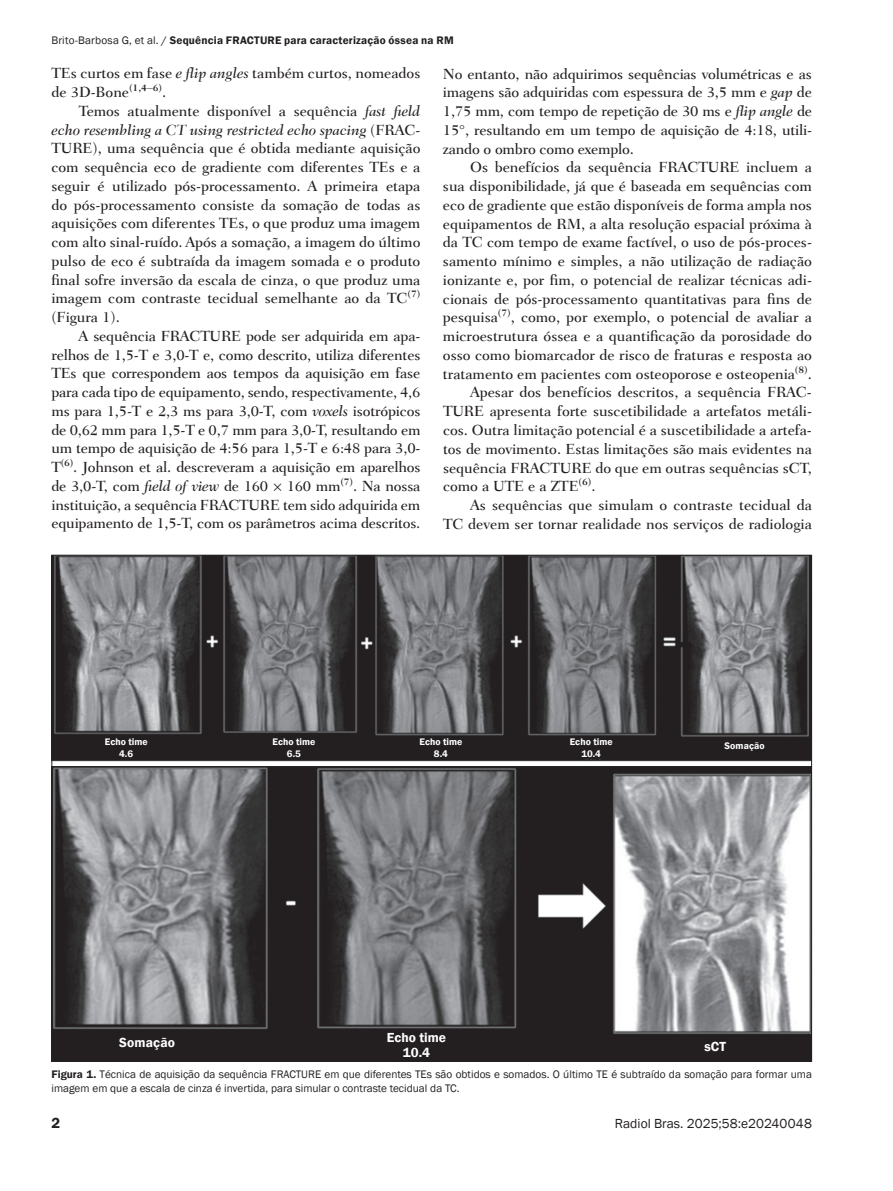
<style>
.page{position:relative;width:893px;height:1191px;background:#fff}
.page>*{position:absolute;margin:0;border:0;box-sizing:border-box;transform-origin:0 0}
.t1{font:500 15px/18.8px "Fairfield LT";letter-spacing:-.005em;color:#231f20;text-align:justify}
.t2{font:600 15px "Franklin Gothic";color:#231f20}
.t3{font:13.5px "Franklin Gothic";color:#231f20}
.t4{font:600 13.5px/15px "Franklin Gothic";color:#fff;text-align:center}
.t5{font:11.25px/13.5px "Franklin Gothic";color:#231f20}
.t6{font:600 11.25px "Franklin Gothic";letter-spacing:.015em;color:#231f20}
.t7{font:600 9.75px/11.7px "Franklin Gothic";color:#fff;text-align:center}
.s1{font-weight:400}
.s2{font-weight:500}
.s3{font-style:italic}
.s4{font-weight:600}
</style>
<div class="page">
<img style="left:53px;top:766px;width:757px;height:293px">
<img style="left:53px;top:557px;width:757px;height:205px">
<p class="t6" style="left:51px;top:33px;width:404px"><span class="s1">Brito-Barbosa G, et al.</span> <span class="s2">/</span> Sequência FRACTURE para caracterização óssea na RM</p>
<p class="t1" style="left:51px;top:64px;width:371px">TEs curtos em fase <span class="s3">e flip angles</span> também curtos, nomeados de 3D-Bone<sup>(1,4–6)</sup>.</p>
<p class="t1" style="left:51px;top:101px;width:371px;text-indent:27px">Temos atualmente disponível a sequência <span class="s3">fast field echo resembling a CT using restricted echo spacing</span> (FRAC-TURE), uma sequência que é obtida mediante aquisição com sequência eco de gradiente com diferentes TEs e a seguir é utilizado pós-processamento. A primeira etapa do pós-processamento consiste da somação de todas as aquisições com diferentes TEs, o que produz uma imagem com alto sinal-ruído. Após a somação, a imagem do último pulso de eco é subtraída da imagem somada e o produto final sofre inversão da escala de cinza, o que produz uma imagem com contraste tecidual semelhante ao da TC<sup>(7) </sup>(Figura 1).</p>
<p class="t1" style="left:51px;top:326px;width:371px;text-indent:27px">A sequência FRACTURE pode ser adquirida em apa&shy;relhos de 1,5-T e 3,0-T e, como descrito, utiliza diferentes TEs que correspondem aos tempos da aquisição em fase para cada tipo de equipamento, sendo, respectivamente, 4,6 ms para 1,5-T e 2,3 ms para 3,0-T, com <span class="s3">voxels</span> isotrópicos de 0,62 mm para 1,5-T e 0,7 mm para 3,0-T, resultando em um tempo de aquisição de 4:56 para 1,5-T e 6:48 para 3,0- T<sup>(6)</sup>. Johnson et al. descreveram a aquisição em aparelhos de 3,0-T, com <span class="s3">field of view</span> de 160 × 160 mm<sup>(7)</sup>. Na nossa instituição, a sequência FRACTURE tem sido adquirida em equipamento de 1,5-T, com os parâmetros acima descritos.</p>
<p class="t1" style="left:443px;top:64px;width:371px">No entanto, não adquirimos sequências volumétricas e as imagens são adquiridas com espessura de 3,5 mm e <span class="s3">gap</span> de 1,75 mm, com tempo de repetição de 30 ms e <span class="s3">flip angle</span> de 15°, resultando em um tempo de aquisição de 4:18, utili&shy;zando o ombro como exemplo.</p>
<p class="t1" style="left:470px;top:158px;width:343px">Os benefícios da sequência FRACTURE incluem a</p>
<p class="t1" style="left:443px;top:177px;width:370px">sua disponibilidade, já que é baseada em sequências com</p>
<p class="t1" style="left:443px;top:196px;width:370px">eco de gradiente que estão disponíveis de forma ampla nos</p>
<p class="t1" style="left:443px;top:214px;width:370px">equipamentos de RM, a alta resolução espacial próxima à</p>
<p class="t1" style="left:443px;top:233px;width:370px">da TC com tempo de exame factível, o uso de pós-proces-</p>
<p class="t1" style="left:443px;top:252px;width:370px">samento mínimo e simples, a não utilização de radiação</p>
<p class="t1" style="left:443px;top:271px;width:370px">ionizante e, por fim, o potencial de realizar técnicas adi-</p>
<p class="t1" style="left:443px;top:289px;width:370px">cionais de pós-processamento quantitativas para fins de</p>
<p class="t1" style="left:443px;top:308px;width:370px">pesquisa<sup>(7)</sup>, como, por exemplo, o potencial de avaliar a</p>
<p class="t1" style="left:443px;top:327px;width:370px">microestrutura óssea e a quantificação da porosidade do</p>
<p class="t1" style="left:443px;top:346px;width:370px">osso como biomarcador de risco de fraturas e resposta ao</p>
<p class="t1" style="left:443px;top:364px;width:370px">tratamento em pacientes com osteoporose e osteopenia<sup>(8)</sup>.</p>
<p class="t1" style="left:470px;top:383px;width:343px">Apesar dos benefícios descritos, a sequência FRAC-</p>
<p class="t1" style="left:443px;top:402px;width:370px">TURE apresenta forte suscetibilidade a artefatos metáli-</p>
<p class="t1" style="left:443px;top:421px;width:370px">cos. Outra limitação potencial é a suscetibilidade a artefa-</p>
<p class="t1" style="left:443px;top:439px;width:370px">tos de movimento. Estas limitações são mais evidentes na</p>
<p class="t1" style="left:443px;top:458px;width:370px">sequência FRACTURE do que em outras sequências sCT,</p>
<p class="t1" style="left:443px;top:477px;width:154px">como a UTE e a ZTE<sup>(6)</sup>.</p>
<p class="t1" style="left:470px;top:496px;width:343px">As sequências que simulam o contraste tecidual da</p>
<p class="t1" style="left:443px;top:514px;width:370px">TC devem ser tornar realidade nos serviços de radiologia</p>
<p class="t7" style="left:105px;top:736px;width:44px">Echo time<br>4.6</p>
<p class="t7" style="left:273px;top:736px;width:44px">Echo time<br>6.5</p>
<p class="t7" style="left:420px;top:736px;width:44px">Echo time<br>8.4</p>
<p class="t7" style="left:724px;top:739px;width:42px">Somação</p>
<p class="t7" style="left:570px;top:736px;width:44px">Echo time<br>10.4</p>
<p class="t4" style="left:119px;top:1035px;width:57px">Somação</p>
<p class="t4" style="left:387px;top:1030px;width:61px">Echo time<br>10.4</p>
<p class="t4" style="left:704px;top:1039px;width:23px">sCT</p>
<p class="t5" style="left:51px;top:1067px;width:762px"><span class="s4">Figura 1.</span> Técnica de aquisição da sequência FRACTURE em que diferentes TEs são obtidos e somados. O último TE é subtraído da somação para formar uma imagem em que a escala de cinza é invertida, para simular o contraste tecidual da TC.</p>
<p class="t2" style="left:51px;top:1113px;width:10px">2</p>
<p class="t3" style="left:615px;top:1114px;width:199px">Radiol Bras. 2025;58:e20240048</p>
</div>
